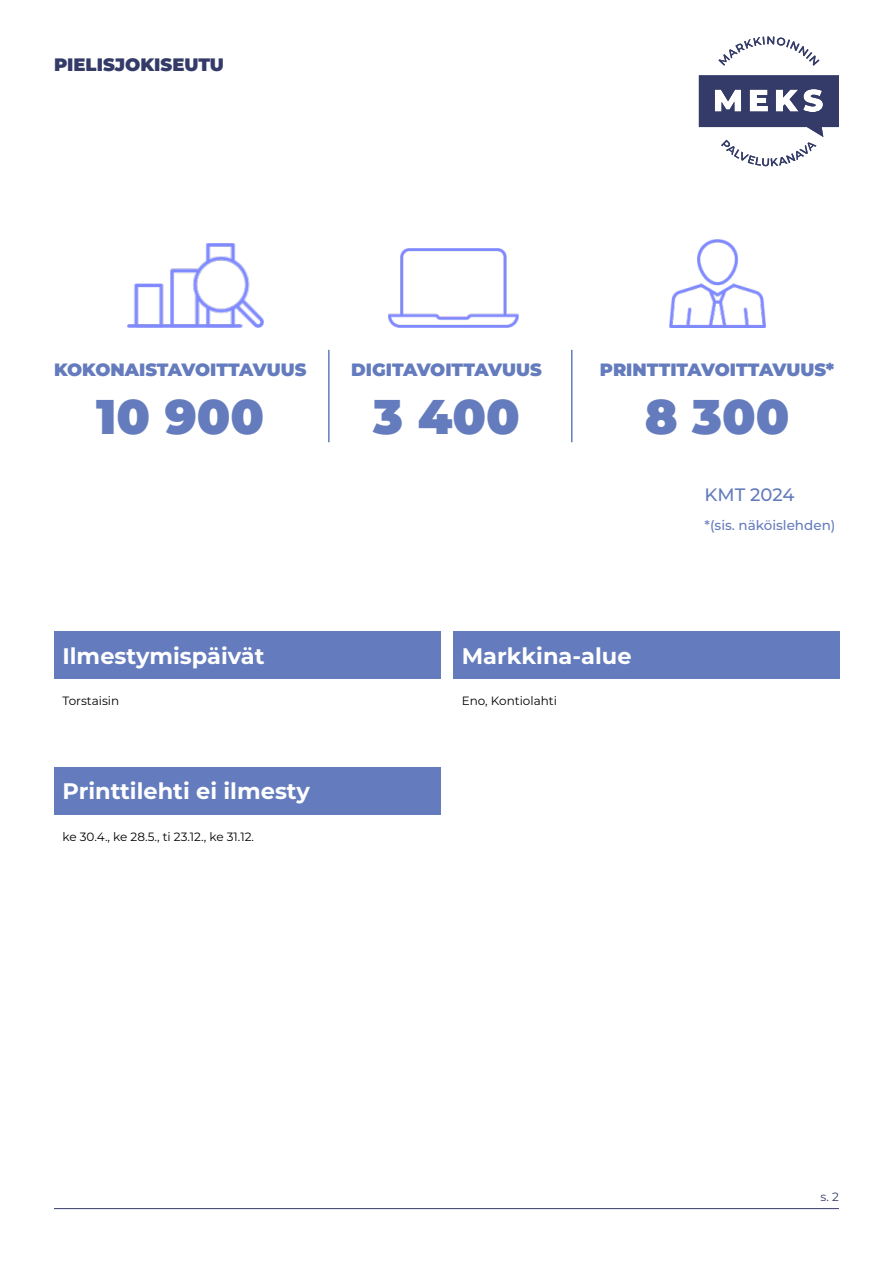
<style>
.page{position:relative;width:893px;height:1263px;background:#fff}
.page>*{position:absolute;margin:0;border:0;box-sizing:border-box;transform-origin:0 0}
.t1{font:900 48.75px "Montserrat";color:#647cbd}
.t2{font:700 22.5px "Montserrat";color:#fff}
.t3{font:900 18px "Montserrat";color:#353b68}
.t4{font:500 18px "Montserrat";letter-spacing:-.005em;color:#647cbd}
.t5{font:900 17.85px "Montserrat";color:#647cbd}
.t6{font:500 13.5px "Montserrat";color:#647cbd}
.t7{font:12px "Montserrat";color:#000}
.t8{font:12px "Montserrat";color:#353b68}
</style>
<div class="page">
<hr style="left:54px;top:1208px;width:785px;height:1px;background:#353b68">
<svg style="left:718px;top:36px;width:101px;height:30px"></svg>
<svg style="left:699px;top:75px;width:140px;height:91px"></svg>
<div style="left:453px;top:631px;width:386px;height:48px;background:#647cbd"></div>
<div style="left:54px;top:631px;width:386px;height:48px;background:#647cbd"></div>
<div style="left:54px;top:767px;width:386px;height:47px;background:#647cbd"></div>
<hr style="left:328px;top:350px;width:2px;height:92px;background:#647cbd">
<hr style="left:571px;top:350px;width:1px;height:92px;background:#647cbd">
<img style="left:128px;top:244px;width:135px;height:84px">
<img style="left:388px;top:248px;width:130px;height:80px">
<img style="left:669px;top:239px;width:96px;height:89px">
<h3 class="t3" style="left:54px;top:52px;width:172px">PIELISJOKISEUTU</h3>
<h3 class="t5" style="left:54px;top:356px;width:254px">KOKONAISTAVOITTAVUUS</h3>
<h1 class="t1" style="left:96px;top:380px;width:170px">10 900</h1>
<h3 class="t5" style="left:351px;top:356px;width:192px">DIGITAVOITTAVUUS</h3>
<h1 class="t1" style="left:373px;top:380px;width:148px">3 400</h1>
<h3 class="t5" style="left:600px;top:356px;width:236px">PRINTTITAVOITTAVUUS*</h3>
<h1 class="t1" style="left:645px;top:380px;width:146px">8 300</h1>
<h3 class="t4" style="left:705px;top:482px;width:91px">KMT 2024</h3>
<p class="t6" style="left:705px;top:515px;width:132px">*(sis. näköislehden)</p>
<h2 class="t2" style="left:63px;top:640px;width:204px">Ilmestymispäivät</h2>
<p class="t7" style="left:63px;top:692px;width:58px">Torstaisin</p>
<h2 class="t2" style="left:63px;top:775px;width:249px">Printtilehti ei ilmesty</h2>
<p class="t7" style="left:63px;top:828px;width:193px">ke 30.4., ke 28.5., ti 23.12., ke 31.12.</p>
<h2 class="t2" style="left:462px;top:640px;width:171px">Markkina-alue</h2>
<p class="t7" style="left:462px;top:692px;width:97px">Eno, Kontiolahti</p>
<p class="t8" style="left:821px;top:1188px;width:20px">s. 2</p>
</div>
